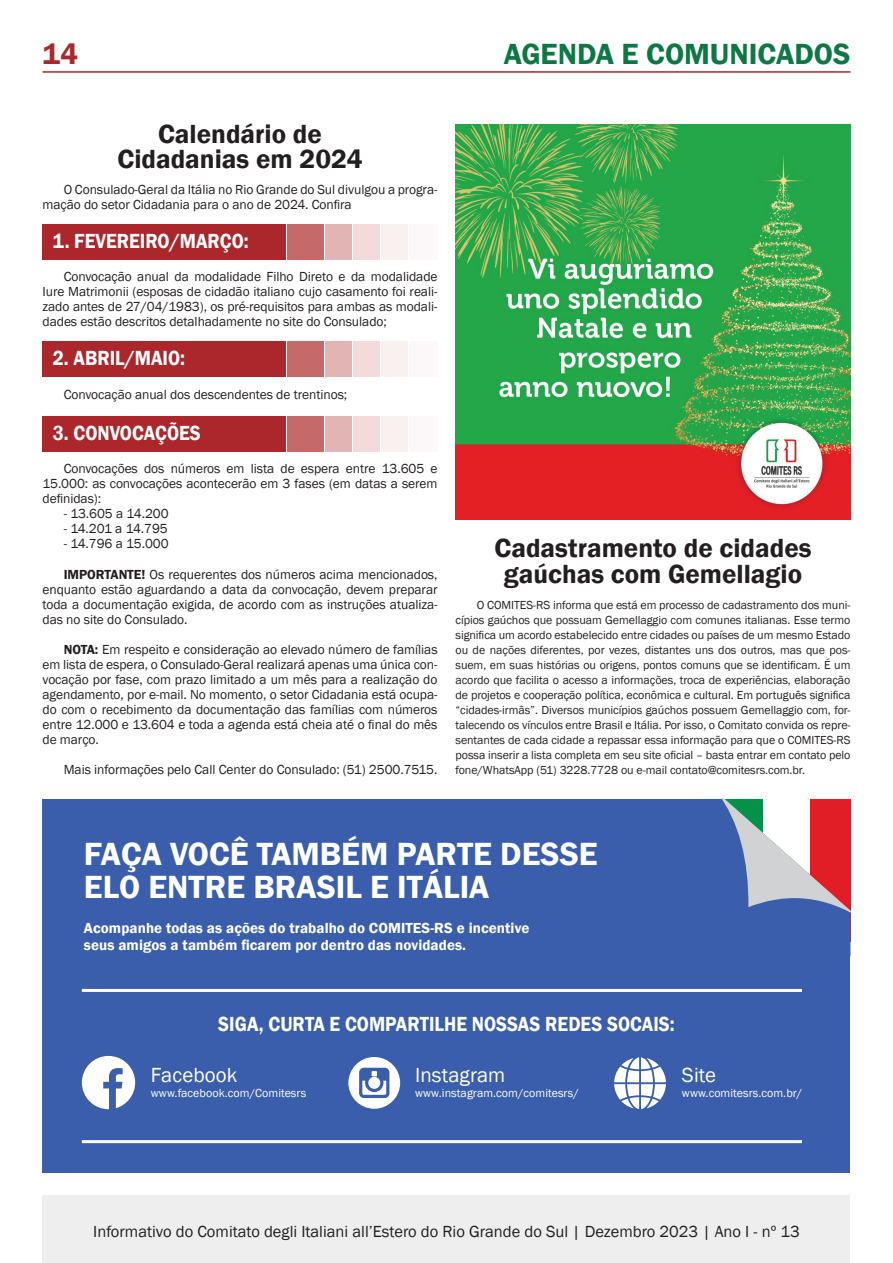
<style>
.page{position:relative;width:893px;height:1263px;background:#fff}
.page>*{position:absolute;margin:0;border:0;box-sizing:border-box;transform-origin:0 0}
.t1{font:600 33px "Franklin Gothic";color:#fff}
.t2{font:600 30px "Franklin Gothic";color:#0e7845}
.t3{font:600 30px "Franklin Gothic";color:#ac272b}
.t4{font:600 27px/25.5px "Franklin Gothic";color:#231f20;text-align:center}
.t5{font:600 21px "Franklin Gothic";color:#fff;scale:.9 1}
.t6{font:21px "Franklin Gothic";letter-spacing:.005em;color:#fff}
.t7{font:16.5px "Franklin Gothic";color:#231f20}
.t8{font:600 15px/16.5px "Franklin Gothic";letter-spacing:.005em;color:#fff}
.t9{font:13.5px/15px "Franklin Gothic";letter-spacing:-.005em;color:#231f20;text-align:justify}
.t10{font:12px/15px "Franklin Gothic";letter-spacing:-.005em;color:#231f20;text-align:justify}
.t11{font:12px "Franklin Gothic";letter-spacing:.005em;color:#fff}
.s1{font-weight:600}
</style>
<div class="page">
<img style="left:455px;top:124px;width:395px;height:395px">
<div style="left:43px;top:799px;width:807px;height:374px;background:#3a5eab"></div>
<svg style="left:722px;top:799px;width:128px;height:114px"></svg>
<div style="left:43px;top:1196px;width:807px;height:67px;background:#eeeeef"></div>
<hr style="left:43px;top:71px;width:807px;height:2px;background:#ac272b">
<svg style="left:82px;top:1056px;width:53px;height:53px"></svg>
<svg style="left:348px;top:1057px;width:52px;height:52px"></svg>
<svg style="left:614px;top:1057px;width:52px;height:52px"></svg>
<hr style="left:82px;top:989px;width:720px;height:3px;background:#fff">
<hr style="left:82px;top:1140px;width:720px;height:3px;background:#fff">
<div style="left:43px;top:224px;width:243px;height:36px;background:#ac272b"></div>
<div style="left:287px;top:224px;width:37px;height:36px;background:#c6696b"></div>
<div style="left:326px;top:224px;width:26px;height:36px;background:#e2b4b4"></div>
<div style="left:353px;top:224px;width:27px;height:36px;background:#f3dbdb"></div>
<div style="left:381px;top:224px;width:26px;height:36px;background:#f9f0f0"></div>
<div style="left:409px;top:224px;width:28px;height:36px;background:#fcf8f9"></div>
<div style="left:43px;top:341px;width:243px;height:36px;background:#ac272b"></div>
<div style="left:287px;top:341px;width:37px;height:36px;background:#c6696b"></div>
<div style="left:326px;top:341px;width:26px;height:36px;background:#e2b4b4"></div>
<div style="left:353px;top:341px;width:27px;height:36px;background:#f3dbdb"></div>
<div style="left:381px;top:341px;width:26px;height:36px;background:#f9f0f0"></div>
<div style="left:409px;top:341px;width:28px;height:36px;background:#fcf8f9"></div>
<div style="left:43px;top:416px;width:243px;height:36px;background:#ac272b"></div>
<div style="left:287px;top:416px;width:37px;height:36px;background:#c6696b"></div>
<div style="left:326px;top:416px;width:26px;height:36px;background:#e2b4b4"></div>
<div style="left:353px;top:416px;width:27px;height:36px;background:#f3dbdb"></div>
<div style="left:381px;top:416px;width:26px;height:36px;background:#f9f0f0"></div>
<div style="left:409px;top:416px;width:28px;height:36px;background:#fcf8f9"></div>
<h2 class="t3" style="left:43px;top:35px;width:37px">14</h2>
<h2 class="t2" style="left:504px;top:35px;width:348px">AGENDA E COMUNICADOS</h2>
<h3 class="t4" style="left:117px;top:121px;width:247px">Calendário de<br>Cidadanias em 2024</h3>
<p class="t9" style="left:43px;top:183px;width:396px;text-indent:21px">O Consulado-Geral da Itália no Rio Grande do Sul divulgou a progra&shy;mação do setor Cidadania para o ano de 2024. Confira</p>
<h3 class="t5" style="left:53px;top:228px;width:219px">1. FEVEREIRO/MARÇO:</h3>
<p class="t9" style="left:43px;top:269px;width:397px;text-indent:21px">Convocação anual da modalidade Filho Direto e da modalidade Iure Matrimonii (esposas de cidadão italiano cujo casamento foi reali&shy;zado antes de 27/04/1983), os pré-requisitos para ambas as modali&shy;dades estão descritos detalhadamente no site do Consulado;</p>
<h3 class="t5" style="left:53px;top:345px;width:148px">2. ABRIL/MAIO:</h3>
<p class="t9" style="left:64px;top:387px;width:285px">Convocação anual dos descendentes de trentinos;</p>
<h3 class="t5" style="left:53px;top:420px;width:50px">3. Convoca</h3>
<h3 class="t5" style="left:155px;top:420px;width:39px">ções</h3>
<p class="t9" style="left:43px;top:462px;width:397px;text-indent:21px">Convocações dos números em lista de espera entre 13.605 e 15.000: as convocações acontecerão em 3 fases (em datas a serem definidas):</p>
<p class="t9" style="left:64px;top:507px;width:106px">- 13.605 a 14.200</p>
<p class="t9" style="left:64px;top:522px;width:106px">- 14.201 a 14.795</p>
<p class="t9" style="left:64px;top:537px;width:106px">- 14.796 a 15.000</p>
<p class="t9" style="left:43px;top:568px;width:397px;text-indent:21px"><span class="s1">IMPORTANTE!</span> Os requerentes dos números acima mencionados, enquanto estão aguardando a data da convocação, devem preparar toda a documentação exigida, de acordo com as instruções atualiza&shy;das no site do Consulado.</p>
<p class="t9" style="left:43px;top:643px;width:397px;text-indent:21px"><span class="s1">NOTA:</span> Em respeito e consideração ao elevado número de famílias em lista de espera, o Consulado-Geral realizará apenas uma única con&shy;vocação por fase, com prazo limitado a um mês para a realização do agendamento, por e-mail. No momento, o setor Cidadania está ocupa&shy;do com o recebimento da documentação das famílias com números entre 12.000 e 13.604 e toda a agenda está cheia até o final do mês de março.</p>
<p class="t9" style="left:64px;top:762px;width:375px">Mais informações pelo Call Center do Consulado: (51) 2500.7515.</p>
<h3 class="t4" style="left:494px;top:536px;width:319px">Cadastramento de cidades gaúchas com Gemellagio</h3>
<p class="t10" style="left:455px;top:598px;width:397px;text-indent:21px">O COMITES-RS informa que está em processo de cadastramento dos muni&shy;cípios gaúchos que possuam Gemellaggio com comunes italianas. Esse termo significa um acordo estabelecido entre cidades ou países de um mesmo Estado ou de nações diferentes, por vezes, distantes uns dos outros, mas que pos&shy;suem, em suas histórias ou origens, pontos comuns que se identificam. É um acordo que facilita o acesso a informações, troca de experiências, elaboração de projetos e cooperação política, econômica e cultural. Em português significa “cidades-irmãs”. Diversos municípios gaúchos possuem Gemellaggio com, for&shy;talecendo os vínculos entre Brasil e Itália. Por isso, o Comitato convida os repre&shy;sentantes de cada cidade a repassar essa informação para que o COMITES-RS possa inserir a lista completa em seu site oficial – basta entrar em contato pelo fone/WhatsApp (51) 3228.7728 ou e-mail contato@comitesrs.com.br.</p>
<h1 class="t1" style="left:84px;top:833px;width:195px">Faça voc ê tamb</h1>
<h1 class="t1" style="left:341px;top:833px;width:75px">ém parte</h1>
<h1 class="t1" style="left:500px;top:833px;width:20px">desse</h1>
<h1 class="t1" style="left:84px;top:866px;width:19px">elo</h1>
<h1 class="t1" style="left:148px;top:866px;width:20px">entre</h1>
<h1 class="t1" style="left:253px;top:866px;width:40px">Brasil</h1>
<h1 class="t1" style="left:370px;top:866px;width:55px">e Itália</h1>
<p class="t8" style="left:84px;top:920px;width:447px">Acompanhe todas as ações do trabalho do COMITES-RS e incentive seus amigos a também ficarem por dentro das novidades.</p>
<h3 class="t5" style="left:218px;top:1011px;width:70px">Siga, curta</h3>
<h3 class="t5" style="left:330px;top:1011px;width:31px">e compartilhe</h3>
<h3 class="t5" style="left:472px;top:1011px;width:14px">nossas</h3>
<h3 class="t5" style="left:545px;top:1011px;width:14px">redes</h3>
<h3 class="t5" style="left:607px;top:1011px;width:13px">socais</h3>
<h3 class="t5" style="left:670px;top:1011px;width:7px">:</h3>
<h3 class="t6" style="left:151px;top:1062px;width:88px">Facebook</h3>
<h3 class="t6" style="left:415px;top:1062px;width:92px">Instagram</h3>
<h3 class="t6" style="left:682px;top:1062px;width:36px">Site</h3>
<p class="t11" style="left:151px;top:1085px;width:157px">www.facebook.com/Comitesrs</p>
<p class="t11" style="left:415px;top:1085px;width:165px">www.instagram.com/comitesrs/</p>
<p class="t11" style="left:682px;top:1085px;width:122px">www.comitesrs.com.br/</p>
<p class="t7" style="left:93px;top:1222px;width:708px">Informativo do Comitato degli Italiani all’Estero do Rio Grande do Sul | Dezembro 2023 | Ano I - nº 13</p>
</div>
